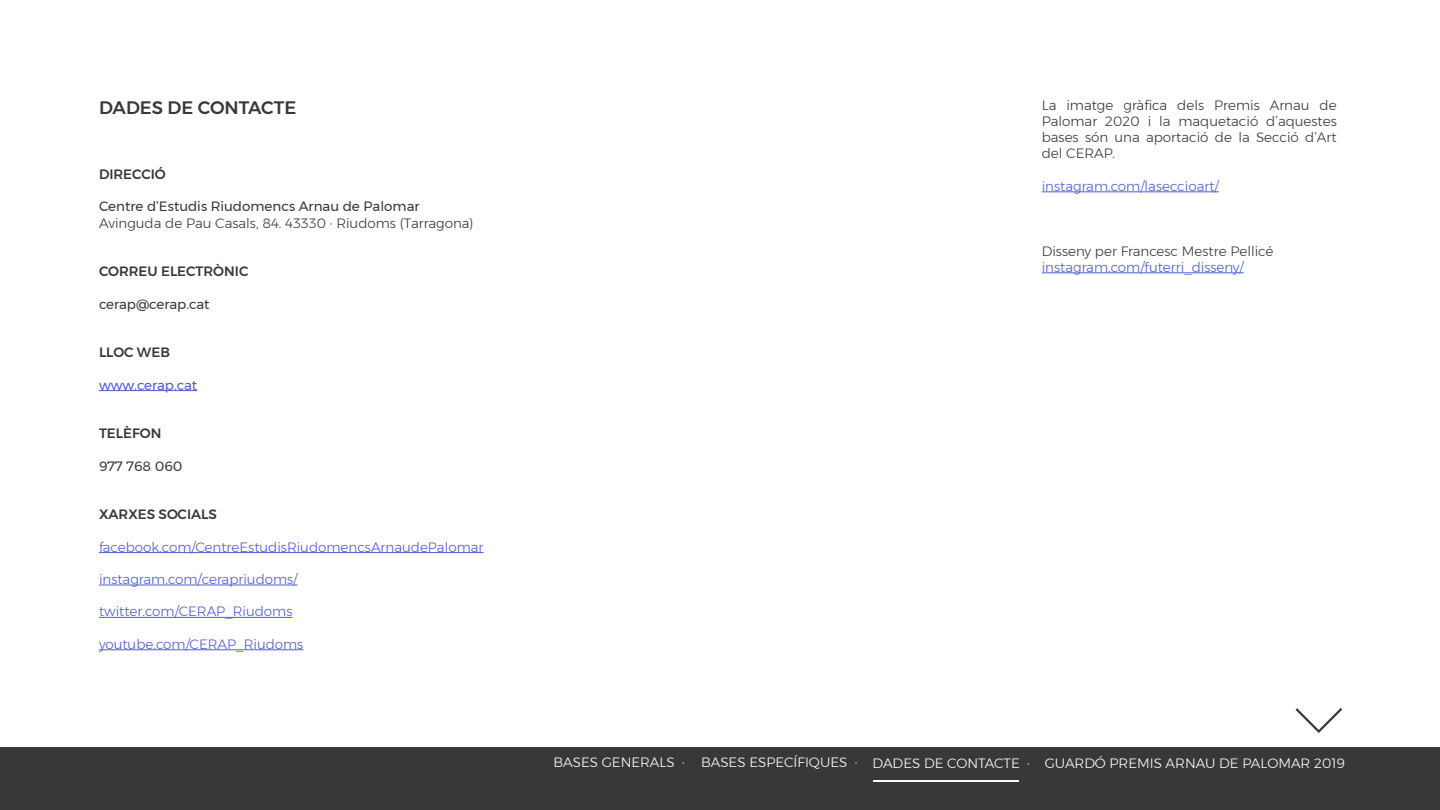
<style>
.page{position:relative;width:1440px;height:810px;background:#fff}
.page>*{position:absolute;margin:0;border:0;box-sizing:border-box;transform-origin:0 0}
.t1{font:500 18px "Montserrat";color:#383838}
.t2{font:300 13.5px/16.2px "Montserrat";color:#383838;text-align:justify}
.t3{font:300 13.5px "Montserrat";color:#4f5cd6}
.t4{font:300 13.5px "Montserrat";color:#fff}
.t5{font:13.5px "Montserrat";color:#383838}
.t6{font:500 13.5px "Montserrat";color:#383838}
.t7{font:13.5px "Montserrat";color:#4f5cd6}
</style>
<div class="page">
<div style="left:0;top:748px;width:1440px;height:62px;background:#383838"></div>
<hr style="left:873px;top:781px;width:145px;height:1px;background:#fff">
<hr style="left:99px;top:390px;width:98px;height:1px;background:#4f5cd6">
<hr style="left:99px;top:552px;width:385px;height:1px;background:#4f5cd6">
<hr style="left:99px;top:585px;width:199px;height:1px;background:#4f5cd6">
<hr style="left:99px;top:617px;width:193px;height:1px;background:#4f5cd6">
<hr style="left:99px;top:649px;width:204px;height:1px;background:#4f5cd6">
<hr style="left:1042px;top:191px;width:177px;height:1px;background:#4f5cd6">
<hr style="left:1042px;top:272px;width:202px;height:1px;background:#4f5cd6">
<svg style="left:1295px;top:708px;width:48px;height:25px"></svg>
<h1 class="t1" style="left:99px;top:94px;width:199px">DADES DE CONTACTE</h1>
<p class="t6" style="left:99px;top:164px;width:68px">DIRECCIÓ</p>
<p class="t5" style="left:99px;top:196px;width:322px">Centre d’Estudis Riudomencs Arnau de Palomar</p>
<p class="t2" style="left:99px;top:214px;width:376px">Avinguda de Pau Casals, 84. 43330 · Riudoms (Tarragona)</p>
<p class="t6" style="left:99px;top:261px;width:151px">CORREU ELECTRÒNIC</p>
<p class="t5" style="left:99px;top:293px;width:112px">cerap@cerap.cat</p>
<p class="t6" style="left:99px;top:342px;width:72px">LLOC WEB</p>
<p class="t7" style="left:99px;top:374px;width:100px">www.cerap.cat</p>
<p class="t6" style="left:99px;top:423px;width:64px">TELÈFON</p>
<p class="t5" style="left:99px;top:455px;width:85px">977 768 060</p>
<p class="t6" style="left:99px;top:504px;width:120px">XARXES SOCIALS</p>
<p class="t3" style="left:99px;top:537px;width:386px">facebook.com/CentreEstudisRiudomencsArnaudePalomar</p>
<p class="t3" style="left:99px;top:569px;width:200px">instagram.com/cerapriudoms/</p>
<p class="t3" style="left:99px;top:601px;width:195px">twitter.com/CERAP_Riudoms</p>
<p class="t3" style="left:99px;top:634px;width:206px">youtube.com/CERAP_Riudoms</p>
<p class="t2" style="left:1042px;top:97px;width:296px">La imatge gràfica dels Premis Arnau de Palomar 2020 i la maquetació d’aquestes bases són una aportació de la Secció d’Art del CERAP.</p>
<p class="t3" style="left:1042px;top:176px;width:179px">instagram.com/laseccioart/</p>
<p class="t2" style="left:1042px;top:243px;width:233px">Disseny per Francesc Mestre Pellicé</p>
<p class="t3" style="left:1042px;top:257px;width:204px">instagram.com/futerri_disseny/</p>
<p class="t4" style="left:554px;top:753px;width:793px">BASES GENERALS · BASES ESPECÍFIQUES · DADES DE CONTACTE · GUARDÓ PREMIS ARNAU DE PALOMAR 2019</p>
</div>
